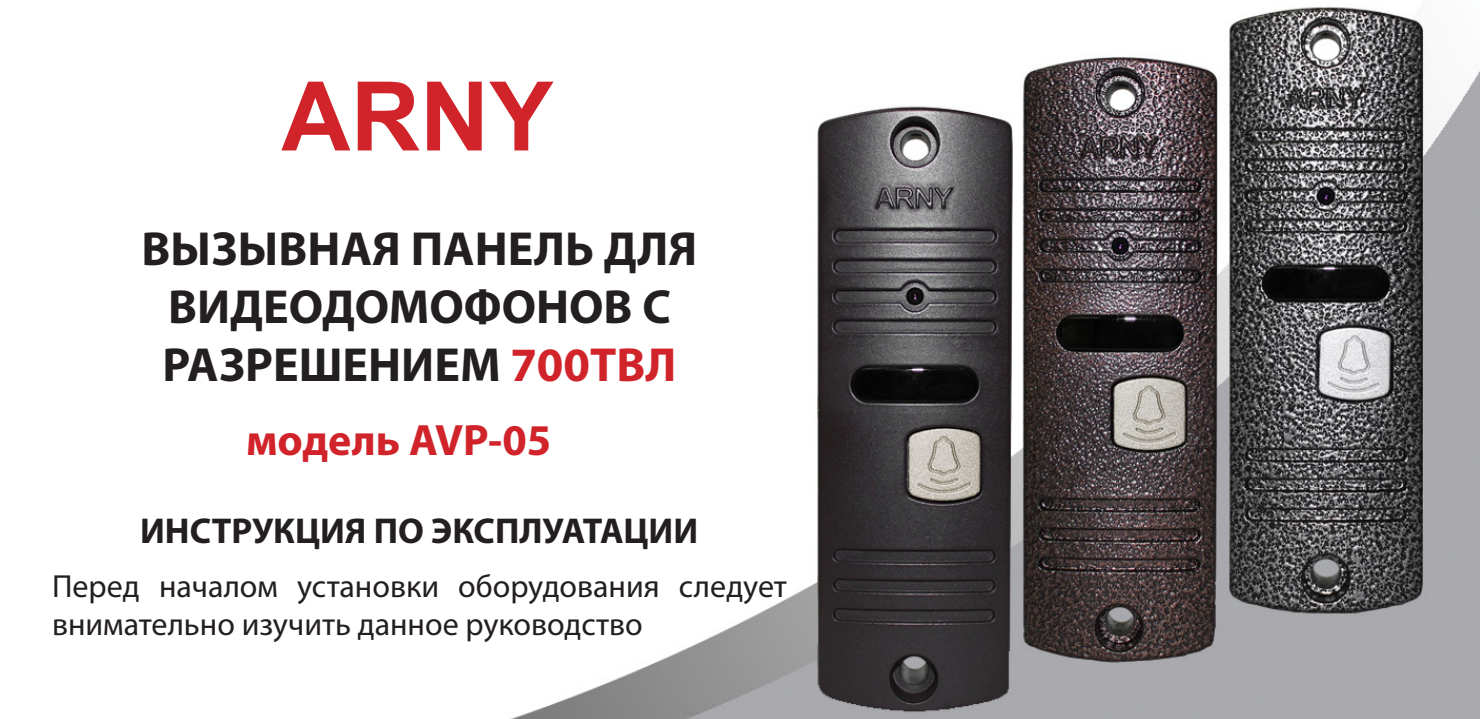
<style>
.page{position:relative;width:1480px;height:719px;background:#fff}
.page>*{position:absolute;margin:0;border:0;box-sizing:border-box;transform-origin:0 0}
.t1{font:700 96px "Arial";color:#d1232a}
.t2{font:700 48px/57.6px "Myriad Pro";color:#231f20}
.t3{font:700 44px "Myriad Pro";color:#d1232a}
.t4{font:700 36px "Myriad Pro";color:#231f20}
.t5{font:32px/38.4px "Myriad Pro";color:#231f20}
.s1{color:#d1232a}
</style>
<div class="page">
<img style="left:513px;top:7px;width:966px;height:711px">
<p class="t1" style="left:281px;top:49px;width:273px">ARNY</p>
<p class="t2" style="left:142px;top:218px;width:557px">ВЫЗЫВНАЯ ПАНЕЛЬ ДЛЯ</p>
<p class="t2" style="left:162px;top:276px;width:516px">ВИДЕОДОМОФОНОВ С<br>РАЗРЕШЕНИЕМ <span class="s1">700ТВЛ</span></p>
<p class="t3" style="left:246px;top:411px;width:307px">модель AVP-05</p>
<p class="t4" style="left:140px;top:507px;width:560px">ИНСТРУКЦИЯ ПО ЭКСПЛУАТАЦИИ</p>
<p class="t5" style="left:52px;top:565px;width:736px">Перед началом установки оборудования следует внимательно изучить данное руководство</p>
</div>
